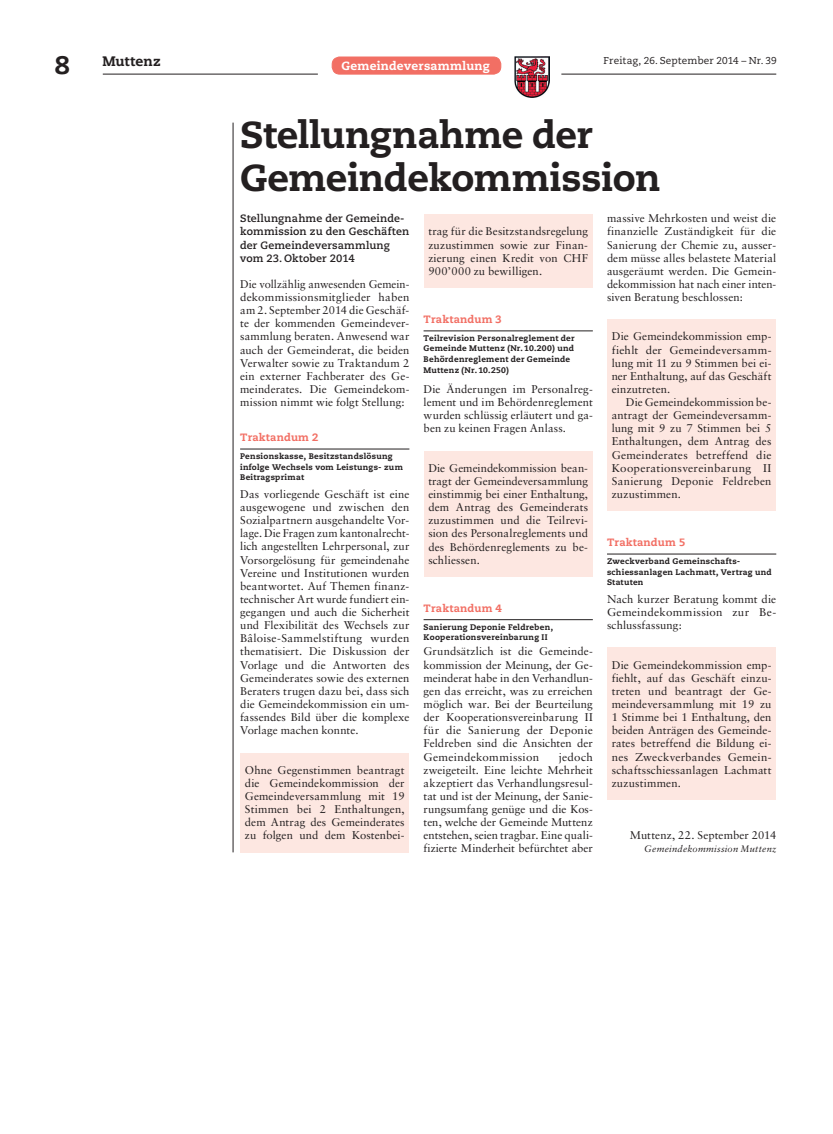
<style>
.page{position:relative;width:833px;height:1134px;background:#fff}
.page>*{position:absolute;margin:0;border:0;box-sizing:border-box;transform-origin:0 0}
.t1{font:800 37.5px/42.5px "Caecilia";letter-spacing:-.015em;color:#231f20}
.t2{font:800 25.25px "Caecilia";color:#231f20}
.t3{font:800 13.75px "Caecilia";letter-spacing:.01em;color:#231f20}
.t4{font:800 11.88px "Caecilia";letter-spacing:.02em;color:#fff}
.t5{font:11.25px/13.1px "Sabon";letter-spacing:.01em;color:#231f20;text-align:justify}
.t6{font:700 10.62px/13.1px "Caecilia";letter-spacing:.015em;color:#231f20}
.t7{font:800 10.62px "Caecilia";letter-spacing:.02em;color:#f26f64}
.t8{font:10px "Caecilia";letter-spacing:.01em;color:#231f20}
.t9{font:italic 9.38px "Sabon";letter-spacing:.03em;color:#231f20}
.t10{font:800 8.12px/10.6px "Caecilia";letter-spacing:.03em;color:#231f20}
</style>
<div class="page">
<div style="left:607px;top:648px;width:169px;height:152px;background:#fde7e1"></div>
<div style="left:607px;top:319px;width:169px;height:192px;background:#fde7e1"></div>
<div style="left:423px;top:451px;width:169px;height:126px;background:#fde7e1"></div>
<div style="left:424px;top:214px;width:169px;height:74px;background:#fde7e1"></div>
<div style="left:240px;top:753px;width:169px;height:99px;background:#fde7e1"></div>
<hr style="left:240px;top:449px;width:169px;height:1px;background:#231f20">
<hr style="left:607px;top:554px;width:169px;height:1px;background:#231f20">
<hr style="left:423px;top:331px;width:170px;height:1px;background:#231f20">
<hr style="left:423px;top:619px;width:170px;height:1px;background:#231f20">
<hr style="left:233px;top:123px;width:1px;height:729px;background:#231f20">
<div style="left:332px;top:57px;width:169px;height:17px;background:#f26f64;border-radius:8px"></div>
<div style="left:332px;top:57px;width:169px;height:17px;border:1px solid #f26f64;border-radius:8px"></div>
<hr style="left:103px;top:74px;width:215px;height:1px;background:#231f20">
<hr style="left:561px;top:74px;width:215px;height:1px;background:#231f20">
<img style="left:514px;top:57px;width:35px;height:41px">
<p class="t3" style="left:102px;top:53px;width:60px">Muttenz</p>
<p class="t8" style="left:603px;top:54px;width:175px">Freitag, 26. September 2014 – Nr. 39</p>
<h2 class="t2" style="left:55px;top:50px;width:16px">8</h2>
<p class="t4" style="left:341px;top:58px;width:150px">Gemeindeversammlung</p>
<h1 class="t1" style="left:240px;top:114px;width:422px">Stellungnahme der<br>Gemeindekommission</h1>
<p class="t5" style="left:607px;top:212px;width:171px">massive Mehrkosten und weist die finanzielle Zuständigkeit für die Sanierung der Chemie zu, ausser&shy;dem müsse alles belastete Material ausgeräumt werden. Die Gemein&shy;dekommission hat nach einer inten&shy;siven Beratung beschlossen:</p>
<p class="t5" style="left:612px;top:330px;width:161px">Die Gemeindekommission emp&shy;fiehlt der Gemeindeversamm&shy;lung mit 11 zu 9 Stimmen bei ei&shy;ner Enthaltung, auf das Geschäft einzutreten.</p>
<p class="t5" style="left:611px;top:395px;width:161px;text-indent:14px">Die Gemeindekommission be&shy;antragt der Gemeindeversamm&shy;lung mit 9 zu 7 Stimmen bei 5<br>Enthaltungen, dem Antrag des Gemeinderates betreffend die Kooperationsvereinbarung II Sanierung Deponie Feldreben zuzustimmen.</p>
<p class="t7" style="left:607px;top:536px;width:80px">Traktandum 5</p>
<p class="t10" style="left:607px;top:556px;width:166px">Zweckverband Gemeinschafts&shy;schiessanlagen Lachmatt, Vertrag und<br>Statuten</p>
<p class="t5" style="left:607px;top:592px;width:171px">Nach kurzer Beratung kommt die Gemeindekommission zur Be&shy;schlussfassung:</p>
<p class="t5" style="left:612px;top:658px;width:161px">Die Gemeindekommission emp&shy;fiehlt, auf das Geschäft einzu&shy;treten und beantragt der Ge&shy;meindeversammlung mit 19 zu 1 Stimme bei 1 Enthaltung, den beiden Anträgen des Gemeinde&shy;rates betreffend die Bildung ei&shy;nes Zweckverbandes Gemein&shy;schaftsschiessanlagen Lachmatt zuzustimmen.</p>
<p class="t6" style="left:240px;top:212px;width:170px">Stellungnahme der Gemeinde&shy;kommission zu den Geschäften der Gemeindeversammlung vom 23.Oktober 2014</p>
<p class="t5" style="left:240px;top:277px;width:171px">Die vollzählig anwesenden Gemein&shy;dekommissionsmitglieder haben am 2. September 2014 die Geschäf&shy;te der kommenden Gemeindever&shy;sammlung beraten. Anwesend war auch der Gemeinderat, die beiden Verwalter sowie zu Traktandum 2 ein externer Fachberater des Ge&shy;meinderates. Die Gemeindekom&shy;mission nimmt wie folgt Stellung:</p>
<p class="t7" style="left:240px;top:431px;width:80px">Traktandum 2</p>
<p class="t10" style="left:240px;top:451px;width:164px">Pensionskasse, Besitzstandslösung infolge Wechsels vom Leistungs- zum<br>Beitragsprimat</p>
<p class="t5" style="left:240px;top:487px;width:171px">Das vorliegende Geschäft ist eine ausgewogene und zwischen den Sozialpartnern ausgehandelte Vor&shy;lage. Die Fragen zum kantonalrecht&shy;lich angestellten Lehrpersonal, zur Vorsorgelösung für gemeindenahe Vereine und Institutionen wurden beantwortet. Auf Themen finanz&shy;technischer Art wurde fundiert ein&shy;gegangen und auch die Sicherheit und Flexibilität des Wechsels zur Bâloise-Sammelstiftung wurden thematisiert. Die Diskussion der Vorlage und die Antworten des Gemeinderates sowie des externen Beraters trugen dazu bei, dass sich die Gemeindekommission ein um&shy;fassendes Bild über die komplexe Vorlage machen konnte.</p>
<p class="t5" style="left:245px;top:763px;width:161px">Ohne Gegenstimmen beantragt die Gemeindekommission der Gemeindeversammlung mit 19<br>Stimmen bei 2 Enthaltungen, dem Antrag des Gemeinderates zu folgen und dem Kostenbei-</p>
<p class="t5" style="left:428px;top:225px;width:161px">trag für die Besitzstandsregelung zuzustimmen sowie zur Finan&shy;zierung einen Kredit von CHF 900’000 zu bewilligen.</p>
<p class="t7" style="left:423px;top:313px;width:80px">Traktandum 3</p>
<p class="t10" style="left:423px;top:333px;width:153px">Teilrevision Personalreglement der<br>Gemeinde Muttenz (Nr. 10.200) und<br>Behördenreglement der Gemeinde<br>Muttenz (Nr. 10.250)</p>
<p class="t5" style="left:423px;top:382px;width:171px">Die Änderungen im Personalreg&shy;lement und im Behördenreglement wurden schlüssig erläutert und ga&shy;ben zu keinen Fragen Anlass.</p>
<p class="t5" style="left:428px;top:461px;width:161px">Die Gemeindekommission bean&shy;tragt der Gemeindeversammlung einstimmig bei einer Enthaltung, dem Antrag des Gemeinderats zuzustimmen und die Teilrevi&shy;sion des Personalreglements und des Behördenreglements zu be&shy;schliessen.</p>
<p class="t7" style="left:423px;top:601px;width:80px">Traktandum 4</p>
<p class="t10" style="left:423px;top:621px;width:131px">Sanierung Deponie Feldreben,<br>Kooperationsvereinbarung II</p>
<p class="t5" style="left:423px;top:645px;width:171px">Grundsätzlich ist die Gemeinde&shy;kommission der Meinung, der Ge&shy;meinderat habe in den Verhandlun&shy;gen das erreicht, was zu erreichen möglich war. Bei der Beurteilung der Kooperationsvereinbarung II für die Sanierung der Deponie Feldreben sind die Ansichten der Gemeindekommission</p>
<p class="t5" style="left:423px;top:750px;width:171px;text-indent:135px">jedoch zweigeteilt. Eine leichte Mehrheit akzeptiert das Verhandlungsresul&shy;tat und ist der Meinung, der Sanie&shy;rungsumfang genüge und die Kos&shy;ten, welche der Gemeinde Muttenz entstehen, seien tragbar. Eine quali&shy;fizierte Minderheit befürchtet aber</p>
<p class="t5" style="left:630px;top:829px;width:148px">Muttenz, 22. September 2014</p>
<p class="t9" style="left:644px;top:844px;width:134px">Gemeindekommission Muttenz</p>
</div>
